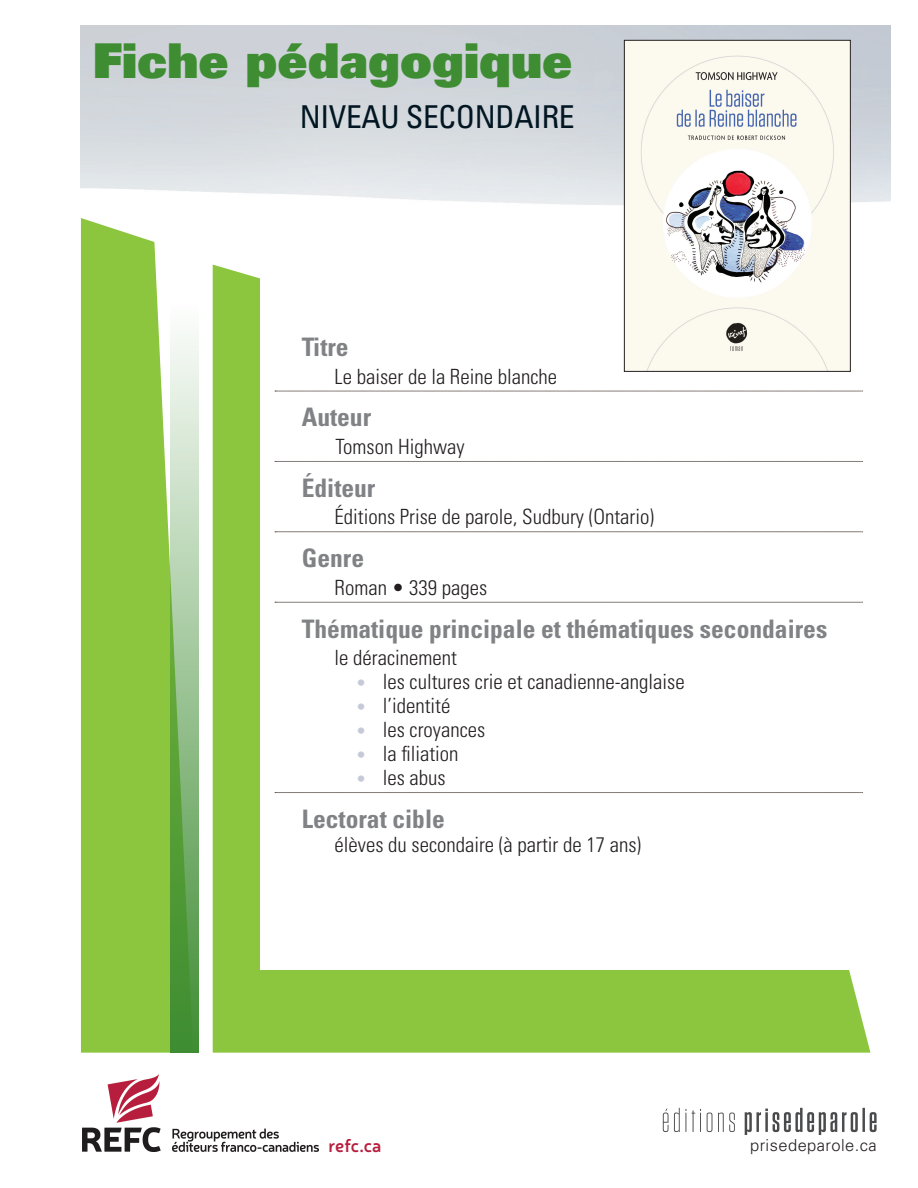
<style>
.page{position:relative;width:918px;height:1188px;background:#fff}
.page>*{position:absolute;margin:0;border:0;box-sizing:border-box;transform-origin:0 0}
.t1{font:900 48px "Univers";color:#3f8d33}
.t2{font:condensed 31.5px "Univers";letter-spacing:-.01em;color:#011622}
.t3{font:700 condensed 25.5px "Univers";color:#808285}
.t4{font:300 condensed 21px "Univers";color:#231f20}
.t5{font:600 18px "Neris";letter-spacing:-.01em;color:#b71e3e}
.t6{font:300 16.5px "Univers";letter-spacing:.025em;color:#231f20}
.s1{font-size:17.85px;color:#c6cad6}
</style>
<div class="page">
<img style="left:662px;top:1107px;width:215px;height:28px">
<img style="left:81px;top:26px;width:810px;height:181px">
<div style="left:81px;top:218px;width:90px;height:835px;background:#8bc63e"></div>
<div style="left:213px;top:265px;width:657px;height:788px;background:#8bc63e"></div>
<svg style="left:171px;top:336px;width:28px;height:717px;background:#93bf89"></svg>
<div style="left:260px;top:218px;width:616px;height:752px;background:#fff"></div>
<svg style="left:275px;top:391px;width:588px;height:1px"></svg>
<svg style="left:275px;top:461px;width:588px;height:1px"></svg>
<svg style="left:275px;top:532px;width:588px;height:1px"></svg>
<svg style="left:275px;top:602px;width:588px;height:1px"></svg>
<svg style="left:275px;top:792px;width:588px;height:1px"></svg>
<img style="left:626px;top:42px;width:222px;height:328px">
<div style="left:624px;top:40px;width:226px;height:332px;border:1px solid #231f20"></div>
<img style="left:83px;top:1074px;width:235px;height:78px">
<h1 class="t1" style="left:93px;top:30px;width:481px">Fiche pédagogique</h1>
<h2 class="t2" style="left:300px;top:97px;width:277px">NIVEAU SECONDAIRE</h2>
<p class="t3" style="left:302px;top:331px;width:48px">Titre</p>
<p class="t4" style="left:335px;top:364px;width:224px">Le baiser de la Reine blanche</p>
<p class="t3" style="left:302px;top:402px;width:71px">Auteur</p>
<p class="t4" style="left:336px;top:434px;width:131px">Tomson Highway</p>
<p class="t3" style="left:302px;top:472px;width:75px">Éditeur</p>
<p class="t4" style="left:335px;top:504px;width:321px">Éditions Prise de parole, Sudbury (Ontario)</p>
<p class="t3" style="left:302px;top:543px;width:64px">Genre</p>
<p class="t4" style="left:335px;top:575px;width:154px">Roman • 339 pages</p>
<p class="t3" style="left:302px;top:613px;width:527px">Thématique principale et thématiques secondaires</p>
<p class="t4" style="left:335px;top:645px;width:124px">le déracinement</p>
<p class="t4" style="left:356px;top:669px;width:330px"><span class="s1">•</span> les cultures crie et canadienne-anglaise</p>
<p class="t4" style="left:356px;top:693px;width:96px"><span class="s1">•</span> l’identité</p>
<p class="t4" style="left:356px;top:717px;width:131px"><span class="s1">•</span> les croyances</p>
<p class="t4" style="left:356px;top:741px;width:104px"><span class="s1">•</span> la filiation</p>
<p class="t4" style="left:356px;top:765px;width:91px"><span class="s1">•</span> les abus</p>
<p class="t3" style="left:302px;top:803px;width:145px">Lectorat cible</p>
<p class="t4" style="left:335px;top:832px;width:308px">élèves du secondaire (à partir de 17 ans)</p>
<p class="t5" style="left:328px;top:1133px;width:55px">refc.ca</p>
<p class="t6" style="left:750px;top:1136px;width:128px">prisedeparole.ca</p>
</div>
